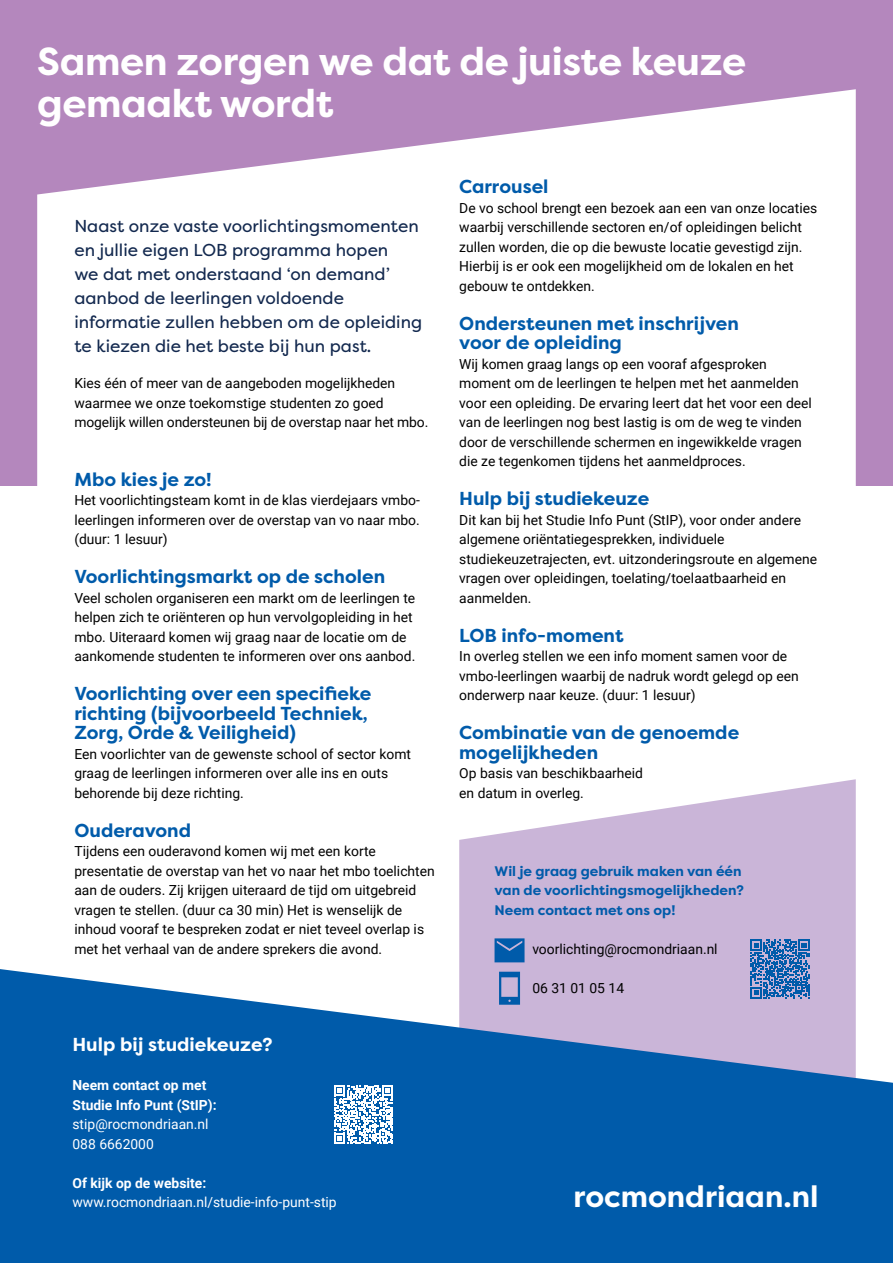
<style>
.page{position:relative;width:893px;height:1263px;background:#fff}
.page>*{position:absolute;margin:0;border:0;box-sizing:border-box;transform-origin:0 0}
.Naam_opleiding{font:700 39px/42px "Filson Pro";letter-spacing:-.01em;color:#fff}
.rocmondriaan_nl{font:700 30px "Filson Pro";color:#fff}
.H4_-_tussenkop{font:700 18.75px/19.5px "Filson Pro";color:#005baa}
.H3_-_Paragraafkop{font:700 18.75px "Filson Pro";color:#fff}
.P_-_Inleiding_klein{font:17.25px/24px "Filson Pro";color:#13294f}
.P_-_Brood{font:13.8px/19.5px "Roboto";color:#000}
.H3_-_Paragraafkop-2{font:700 13.8px/19.5px "Filson Pro";color:#005baa}
.P_-_Brood-2{font:13.8px "Roboto";color:#fff}
.P_-_Brood-3{font:700 13.8px/19.5px "Roboto";color:#fff}
</style>
<div class="page">
<svg style="left:459px;top:779px;width:397px;height:190px;fill:#cab5d8"></svg>
<svg style="left:0;top:969px;width:893px;height:294px;background:#2971b5"></svg>
<div style="left:0;top:17px;width:893px;height:469px;background:#b487bd"></div>
<div style="left:37px;top:199px;width:819px;height:287px;background:#fff"></div>
<svg style="left:0;top:0;width:893px;height:199px"></svg>
<svg style="left:750px;top:939px;width:59px;height:59px;background:#4b7cbb"></svg>
<svg style="left:495px;top:938px;width:30px;height:24px"></svg>
<svg style="left:499px;top:972px;width:21px;height:33px"></svg>
<svg style="left:334px;top:1085px;width:59px;height:59px"></svg>
<h1 class="Naam_opleiding" style="left:37px;top:41px;width:710px">Samen zorgen we dat de juiste keuze gemaakt wordt</h1>
<h1 class="P_-_Inleiding_klein" style="left:74px;top:214px;width:349px">Naast onze vaste voorlichtingsmomenten en jullie eigen LOB programma hopen<br>we dat met onderstaand ‘on demand’ aanbod de leerlingen voldoende informatie zullen hebben om de opleiding te kiezen die het beste bij hun past.</h1>
<p class="P_-_Brood" style="left:74px;top:373px;width:355px">Kies één of meer van de aangeboden mogelijkheden waarmee we onze toekomstige studenten zo goed mogelijk willen ondersteunen bij de overstap naar het mbo.</p>
<h4 class="H4_-_tussenkop" style="left:74px;top:470px;width:139px">Mbo kies je zo!</h4>
<p class="P_-_Brood" style="left:74px;top:490px;width:347px;text-align:justify">Het voorlichtingsteam komt in de klas vierdejaars vmbo&shy;leerlingen informeren over de overstap van vo naar mbo. (duur: 1 lesuur)</p>
<h4 class="H4_-_tussenkop" style="left:74px;top:567px;width:312px">Voorlichtingsmarkt op de scholen</h4>
<p class="P_-_Brood" style="left:74px;top:588px;width:342px">Veel scholen organiseren een markt om de leerlingen te helpen zich te oriënteren op hun vervolgopleiding in het mbo. Uiteraard komen wij graag naar de locatie om de aankomende studenten te informeren over ons aanbod.</p>
<h4 class="H4_-_tussenkop" style="left:74px;top:684px;width:298px">Voorlichting over een specifieke richting (bijvoorbeeld Techniek,<br>Zorg, Orde &amp; Veiligheid)</h4>
<p class="P_-_Brood" style="left:74px;top:744px;width:338px">Een voorlichter van de gewenste school of sector komt graag de leerlingen informeren over alle ins en outs behorende bij deze richting.</p>
<h4 class="H4_-_tussenkop" style="left:74px;top:821px;width:118px">Ouderavond</h4>
<p class="P_-_Brood" style="left:74px;top:841px;width:362px">Tijdens een ouderavond komen wij met een korte presentatie de overstap van het vo naar het mbo toelichten aan de ouders. Zij krijgen uiteraard de tijd om uitgebreid vragen te stellen. (duur ca 30 min) Het is wenselijk de inhoud vooraf te bespreken zodat er niet teveel overlap is met het verhaal van de andere sprekers die avond.</p>
<h3 class="H3_-_Paragraafkop" style="left:72px;top:1033px;width:202px">Hulp bij studiekeuze?</h3>
<p class="P_-_Brood-3" style="left:72px;top:1075px;width:146px">Neem contact op met<br>Studie Info Punt (StIP):</p>
<p class="P_-_Brood-2" style="left:72px;top:1115px;width:138px">stip@rocmondriaan.nl</p>
<p class="P_-_Brood-2" style="left:72px;top:1134px;width:83px">088 6662000</p>
<p class="P_-_Brood-3" style="left:72px;top:1173px;width:135px">Of kijk op de website:</p>
<p class="P_-_Brood-2" style="left:72px;top:1193px;width:266px">www.rocmondriaan.nl/studie-info-punt-stip</p>
<h4 class="H4_-_tussenkop" style="left:459px;top:177px;width:91px">Carrousel</h4>
<p class="P_-_Brood" style="left:459px;top:198px;width:359px">De vo school brengt een bezoek aan een van onze locaties waarbij verschillende sectoren en/of opleidingen belicht zullen worden, die op die bewuste locatie gevestigd zijn.<br>Hierbij is er ook een mogelijkheid om de lokalen en het gebouw te ontdekken.</p>
<h4 class="H4_-_tussenkop" style="left:459px;top:314px;width:281px">Ondersteunen met inschrijven voor de opleiding</h4>
<p class="P_-_Brood" style="left:459px;top:354px;width:354px">Wij komen graag langs op een vooraf afgesproken moment om de leerlingen te helpen met het aanmelden voor een opleiding. De ervaring leert dat het voor een deel van de leerlingen nog best lastig is om de weg te vinden door de verschillende schermen en ingewikkelde vragen die ze tegenkomen tijdens het aanmeldproces.</p>
<h4 class="H4_-_tussenkop" style="left:459px;top:489px;width:192px">Hulp bij studiekeuze</h4>
<p class="P_-_Brood" style="left:459px;top:510px;width:359px">Dit kan bij het Studie Info Punt (StIP), voor onder andere algemene oriëntatiegesprekken, individuele studiekeuzetrajecten, evt. uitzonderingsroute en algemene vragen over opleidingen, toelating/toelaatbaarheid en aanmelden.</p>
<h4 class="H4_-_tussenkop" style="left:459px;top:626px;width:166px">LOB info-moment</h4>
<p class="P_-_Brood" style="left:459px;top:646px;width:341px">In overleg stellen we een info moment samen voor de vmbo-leerlingen waarbij de nadruk wordt gelegd op een onderwerp naar keuze. (duur: 1 lesuur)</p>
<h4 class="H4_-_tussenkop" style="left:459px;top:723px;width:281px">Combinatie van de genoemde mogelijkheden</h4>
<p class="P_-_Brood" style="left:459px;top:763px;width:185px">Op basis van beschikbaarheid en datum in overleg.</p>
<h3 class="H3_-_Paragraafkop-2" style="left:495px;top:861px;width:251px">Wil je graag gebruik maken van één van de voorlichtingsmogelijkheden?<br>Neem contact met ons op!</h3>
<p class="P_-_Brood" style="left:532px;top:939px;width:187px">voorlichting@rocmondriaan.nl</p>
<p class="P_-_Brood" style="left:532px;top:978px;width:93px">06 31 01 05 14</p>
<p class="rocmondriaan_nl" style="left:573px;top:1178px;width:247px">rocmondriaan.nl</p>
</div>
